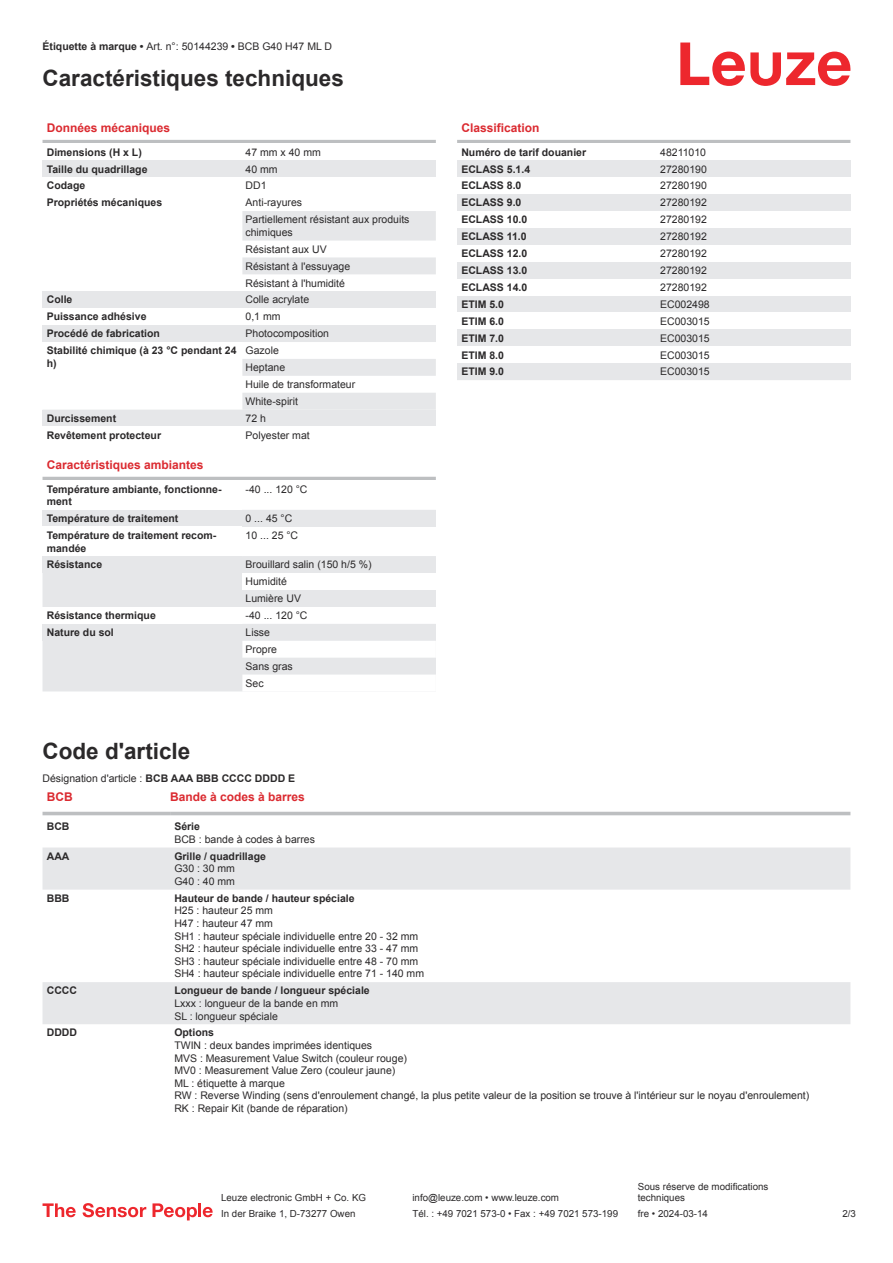
<style>
.page{position:relative;width:893px;height:1263px;background:#fff}
.page>*{position:absolute;margin:0;border:0;box-sizing:border-box;transform-origin:0 0}
.t1{font:700 22.5px "Arial";color:#2b292a}
.t2{font:700 12px "Arial";color:#db2a30}
.t3{font:10.5px/17px "Arial";color:#2b292a}
.t4{font:700 10.5px/12.6px "Arial";color:#2b292a}
.t5{font:9.75px/11.7px "Arial";color:#2b292a}
.s1{font-weight:700}
</style>
<div class="page">
<svg style="left:680px;top:43px;width:170px;height:43px"></svg>
<div style="left:43px;top:573px;width:199px;height:118px;background:#e6e7e9"></div>
<hr style="left:43px;top:140px;width:393px;height:3px;background:#bdbfc1">
<div style="left:43px;top:160px;width:199px;height:17px;background:#e6e7e9"></div>
<div style="left:242px;top:160px;width:194px;height:17px;background:#e6e7e9"></div>
<svg style="left:242px;top:211px;width:194px;height:63px"></svg>
<div style="left:43px;top:291px;width:199px;height:17px;background:#e6e7e9"></div>
<div style="left:242px;top:291px;width:194px;height:17px;background:#e6e7e9"></div>
<div style="left:43px;top:325px;width:199px;height:17px;background:#e6e7e9"></div>
<div style="left:242px;top:325px;width:194px;height:17px;background:#e6e7e9"></div>
<svg style="left:242px;top:359px;width:194px;height:51px"></svg>
<div style="left:43px;top:410px;width:199px;height:16px;background:#e6e7e9"></div>
<div style="left:242px;top:410px;width:194px;height:16px;background:#e6e7e9"></div>
<hr style="left:43px;top:477px;width:393px;height:3px;background:#bdbfc1">
<div style="left:43px;top:510px;width:199px;height:17px;background:#e6e7e9"></div>
<div style="left:242px;top:510px;width:194px;height:17px;background:#e6e7e9"></div>
<div style="left:43px;top:556px;width:199px;height:17px;background:#e6e7e9"></div>
<div style="left:242px;top:556px;width:194px;height:51px;background:#e6e7e9"></div>
<div style="left:242px;top:573px;width:194px;height:17px;background:#fff"></div>
<div style="left:43px;top:607px;width:199px;height:17px;background:#fff"></div>
<div style="left:43px;top:624px;width:199px;height:17px;background:#e6e7e9"></div>
<svg style="left:242px;top:624px;width:194px;height:51px"></svg>
<div style="left:43px;top:811px;width:807px;height:5px;background:#ececed"></div>
<svg style="left:43px;top:847px;width:807px;height:177px"></svg>
<hr style="left:43px;top:812px;width:127px;height:3px;background:#bdbfc1">
<hr style="left:170px;top:812px;width:680px;height:3px;background:#bdbfc1">
<hr style="left:457px;top:140px;width:393px;height:3px;background:#bdbfc1">
<div style="left:457px;top:160px;width:200px;height:17px;background:#e6e7e9"></div>
<div style="left:657px;top:160px;width:193px;height:17px;background:#e6e7e9"></div>
<div style="left:457px;top:194px;width:200px;height:17px;background:#e6e7e9"></div>
<div style="left:657px;top:194px;width:193px;height:17px;background:#e6e7e9"></div>
<div style="left:457px;top:228px;width:200px;height:17px;background:#e6e7e9"></div>
<div style="left:657px;top:228px;width:193px;height:17px;background:#e6e7e9"></div>
<div style="left:457px;top:262px;width:200px;height:17px;background:#e6e7e9"></div>
<div style="left:657px;top:262px;width:193px;height:17px;background:#e6e7e9"></div>
<div style="left:457px;top:296px;width:200px;height:16px;background:#e6e7e9"></div>
<div style="left:657px;top:296px;width:193px;height:16px;background:#e6e7e9"></div>
<div style="left:457px;top:329px;width:200px;height:17px;background:#e6e7e9"></div>
<div style="left:657px;top:329px;width:193px;height:17px;background:#e6e7e9"></div>
<div style="left:457px;top:363px;width:200px;height:17px;background:#e6e7e9"></div>
<div style="left:657px;top:363px;width:193px;height:17px;background:#e6e7e9"></div>
<svg style="left:43px;top:1203px;width:33px;height:14px"></svg>
<svg style="left:83px;top:1203px;width:63px;height:14px"></svg>
<svg style="left:153px;top:1203px;width:44px;height:17px"></svg>
<hr style="left:198px;top:1203px;width:3px;height:14px;background:#ed272d">
<svg style="left:203px;top:1207px;width:10px;height:10px"></svg>
<p class="t3" style="left:43px;top:39px;width:291px"><span class="s1">Étiquette à marque •</span> Art. n°: 50144239 <span class="s1">•</span> BCB G40 H47 ML D</p>
<h1 class="t1" style="left:43px;top:70px;width:303px">Caractéristiques techniques</h1>
<p class="t2" style="left:47px;top:123px;width:125px">Données mécaniques</p>
<p class="t4" style="left:47px;top:147px;width:97px">Dimensions (H x L)</p>
<p class="t3" style="left:246px;top:144px;width:77px">47 mm x 40 mm</p>
<p class="t4" style="left:47px;top:164px;width:102px">Taille du quadrillage</p>
<p class="t3" style="left:246px;top:161px;width:34px">40 mm</p>
<p class="t4" style="left:47px;top:180px;width:40px">Codage</p>
<p class="t3" style="left:246px;top:178px;width:22px">DD1</p>
<p class="t4" style="left:47px;top:197px;width:117px">Propriétés mécaniques</p>
<p class="t3" style="left:246px;top:195px;width:165px">Anti-rayures<br>Partiellement résistant aux produits</p>
<p class="t3" style="left:246px;top:225px;width:106px">chimiques<br>Résistant aux UV<br>Résistant à l'essuyage<br>Résistant à l'humidité</p>
<p class="t4" style="left:47px;top:294px;width:27px">Colle</p>
<p class="t3" style="left:246px;top:292px;width:65px">Colle acrylate</p>
<p class="t4" style="left:47px;top:311px;width:101px">Puissance adhésive</p>
<p class="t3" style="left:246px;top:309px;width:37px">0,1 mm</p>
<p class="t4" style="left:47px;top:328px;width:115px">Procédé de fabrication</p>
<p class="t3" style="left:246px;top:326px;width:85px">Photocomposition</p>
<p class="t4" style="left:47px;top:345px;width:191px">Stabilité chimique (à 23 °C pendant 24 h)</p>
<p class="t3" style="left:246px;top:343px;width:111px">Gazole<br>Heptane<br>Huile de transformateur<br>White-spirit</p>
<p class="t4" style="left:47px;top:413px;width:71px">Durcissement</p>
<p class="t3" style="left:246px;top:411px;width:22px">72 h</p>
<p class="t4" style="left:47px;top:430px;width:116px">Revêtement protecteur</p>
<p class="t3" style="left:246px;top:427px;width:66px">Polyester mat</p>
<p class="t2" style="left:47px;top:460px;width:158px">Caractéristiques ambiantes</p>
<p class="t4" style="left:47px;top:483px;width:176px">Température ambiante, fonctionne&shy;ment</p>
<p class="t3" style="left:246px;top:481px;width:63px">-40 ... 120 °C</p>
<p class="t4" style="left:47px;top:513px;width:133px">Température de traitement</p>
<p class="t3" style="left:246px;top:511px;width:48px">0 ... 45 °C</p>
<p class="t4" style="left:47px;top:530px;width:171px">Température de traitement recom&shy;mandée</p>
<p class="t3" style="left:246px;top:528px;width:54px">10 ... 25 °C</p>
<p class="t4" style="left:47px;top:559px;width:57px">Résistance</p>
<p class="t3" style="left:246px;top:557px;width:128px">Brouillard salin (150 h/5 %)<br>Humidité<br>Lumière UV</p>
<p class="t4" style="left:47px;top:610px;width:111px">Résistance thermique</p>
<p class="t3" style="left:246px;top:608px;width:63px">-40 ... 120 °C</p>
<p class="t4" style="left:47px;top:627px;width:69px">Nature du sol</p>
<p class="t3" style="left:246px;top:625px;width:49px">Lisse<br>Propre<br>Sans gras<br>Sec</p>
<p class="t2" style="left:461px;top:123px;width:80px">Classification</p>
<p class="t4" style="left:461px;top:147px;width:126px">Numéro de tarif douanier</p>
<p class="t3" style="left:660px;top:144px;width:47px">48211010</p>
<p class="t4" style="left:461px;top:164px;width:70px">ECLASS 5.1.4</p>
<p class="t3" style="left:660px;top:161px;width:48px">27280190</p>
<p class="t4" style="left:461px;top:180px;width:62px">ECLASS 8.0</p>
<p class="t3" style="left:660px;top:178px;width:48px">27280190</p>
<p class="t4" style="left:461px;top:197px;width:62px">ECLASS 9.0</p>
<p class="t3" style="left:660px;top:195px;width:48px">27280192</p>
<p class="t4" style="left:461px;top:214px;width:67px">ECLASS 10.0</p>
<p class="t3" style="left:660px;top:212px;width:48px">27280192</p>
<p class="t4" style="left:461px;top:231px;width:67px">ECLASS 11.0</p>
<p class="t3" style="left:660px;top:229px;width:48px">27280192</p>
<p class="t4" style="left:461px;top:248px;width:67px">ECLASS 12.0</p>
<p class="t3" style="left:660px;top:246px;width:48px">27280192</p>
<p class="t4" style="left:461px;top:265px;width:67px">ECLASS 13.0</p>
<p class="t3" style="left:660px;top:263px;width:48px">27280192</p>
<p class="t4" style="left:461px;top:282px;width:67px">ECLASS 14.0</p>
<p class="t3" style="left:660px;top:280px;width:48px">27280192</p>
<p class="t4" style="left:461px;top:299px;width:44px">ETIM 5.0</p>
<p class="t3" style="left:660px;top:297px;width:51px">EC002498</p>
<p class="t4" style="left:461px;top:316px;width:44px">ETIM 6.0</p>
<p class="t3" style="left:660px;top:313px;width:51px">EC003015</p>
<p class="t4" style="left:461px;top:333px;width:44px">ETIM 7.0</p>
<p class="t3" style="left:660px;top:330px;width:51px">EC003015</p>
<p class="t4" style="left:461px;top:349px;width:44px">ETIM 8.0</p>
<p class="t3" style="left:660px;top:347px;width:51px">EC003015</p>
<p class="t4" style="left:461px;top:366px;width:44px">ETIM 9.0</p>
<p class="t3" style="left:660px;top:364px;width:51px">EC003015</p>
<h1 class="t1" style="left:43px;top:742px;width:149px">Code d'article</h1>
<p class="t2" style="left:47px;top:792px;width:27px">BCB</p>
<p class="t2" style="left:170px;top:792px;width:136px">Bande à codes à barres</p>
<p class="t4" style="left:47px;top:821px;width:24px">BCB</p>
<p class="t4" style="left:174px;top:821px;width:27px">Série</p>
<p class="t3" style="left:174px;top:832px;width:142px">BCB : bande à codes à barres</p>
<p class="t4" style="left:47px;top:851px;width:24px">AAA</p>
<p class="t4" style="left:174px;top:851px;width:93px">Grille / quadrillage</p>
<p class="t3" style="left:174px;top:863px;width:62px;line-height:12.6px">G30 : 30 mm<br>G40 : 40 mm</p>
<p class="t4" style="left:47px;top:893px;width:24px">BBB</p>
<p class="t4" style="left:174px;top:893px;width:182px">Hauteur de bande / hauteur spéciale</p>
<p class="t3" style="left:174px;top:905px;width:251px;line-height:12.6px">H25 : hauteur 25 mm<br>H47 : hauteur 47 mm<br>SH1 : hauteur spéciale individuelle entre 20 - 32 mm SH2 : hauteur spéciale individuelle entre 33 - 47 mm SH3 : hauteur spéciale individuelle entre 48 - 70 mm SH4 : hauteur spéciale individuelle entre 71 - 140 mm</p>
<p class="t4" style="left:47px;top:985px;width:32px">CCCC</p>
<p class="t4" style="left:174px;top:985px;width:197px">Longueur de bande / longueur spéciale</p>
<p class="t3" style="left:174px;top:998px;width:165px;line-height:12.6px">Lxxx : longueur de la bande en mm<br>SL : longueur spéciale</p>
<p class="t4" style="left:47px;top:1027px;width:32px">DDDD</p>
<p class="t4" style="left:174px;top:1027px;width:41px">Options</p>
<p class="t3" style="left:174px;top:1040px;width:636px;line-height:12.6px">TWIN : deux bandes imprimées identiques<br>MVS : Measurement Value Switch (couleur rouge)<br>MV0 : Measurement Value Zero (couleur jaune)<br>ML : étiquette à marque<br>RW : Reverse Winding (sens d'enroulement changé, la plus petite valeur de la position se trouve à l'intérieur sur le noyau d'enroulement)<br>RK : Repair Kit (bande de réparation)</p>
<p class="t3" style="left:43px;top:770px;width:254px">Désignation d'article : <span class="s1">BCB AAA BBB CCCC DDDD E</span></p>
<p class="t5" style="left:221px;top:1193px;width:146px">Leuze electronic GmbH + Co. KG</p>
<p class="t5" style="left:412px;top:1193px;width:148px">info@leuze.com • www.leuze.com</p>
<p class="t5" style="left:638px;top:1181px;width:132px">Sous réserve de modifications techniques</p>
<p class="t5" style="left:221px;top:1209px;width:136px">In der Braike 1, D-73277 Owen</p>
<p class="t5" style="left:412px;top:1209px;width:207px">Tél. : +49 7021 573-0 • Fax : +49 7021 573-199</p>
<p class="t5" style="left:638px;top:1209px;width:72px">fre • 2024-03-14</p>
<p class="t5" style="left:842px;top:1209px;width:15px">2 /3</p>
</div>
